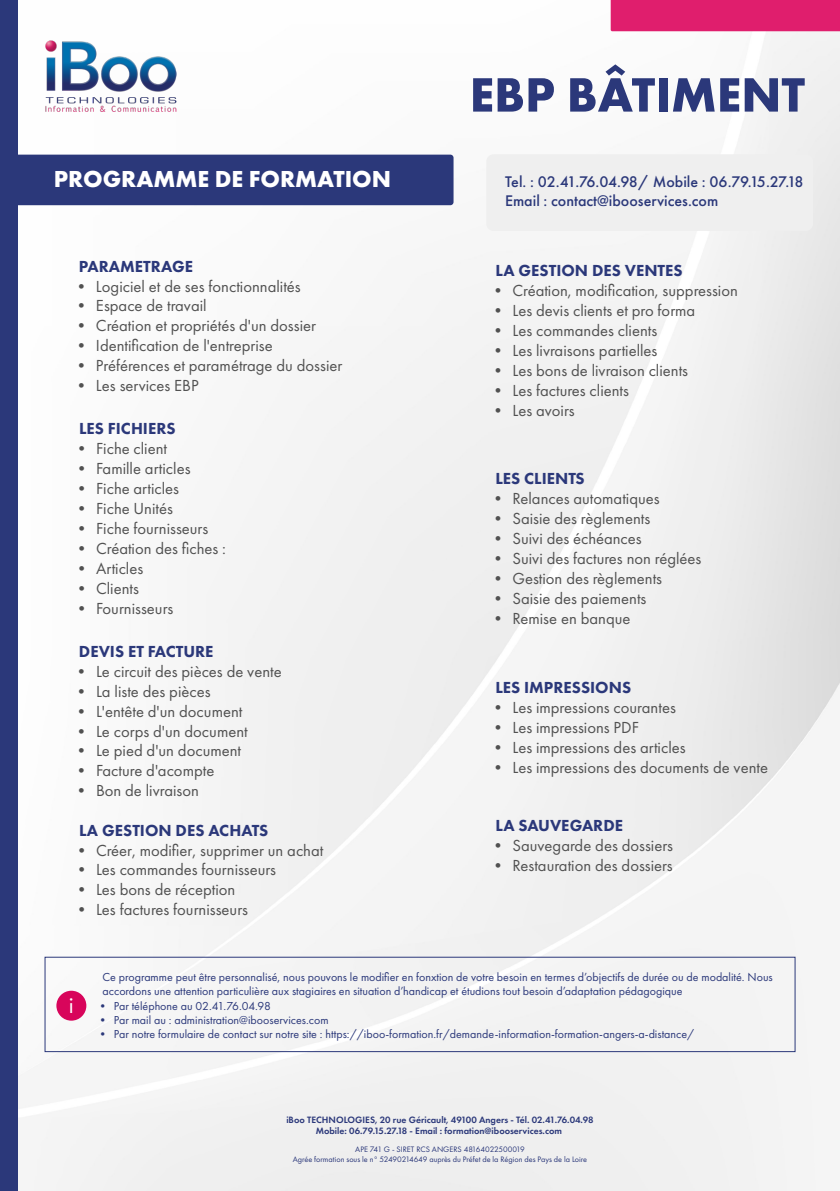
<style>
.page{position:relative;width:840px;height:1191px;background:#fff}
.page>*{position:absolute;margin:0;border:0;box-sizing:border-box;transform-origin:0 0}
.t1{font:700 50px "Futura PT";color:#2b387a}
.t2{font:700 24px "Futura PT";color:#fff}
.t3{font:23.8px "Futura PT";color:#fff}
.t4{font:16.6px "Futura PT";color:#515151}
.t5{font:800 16.6px "Futura PT";color:#2b387a}
.t6{font:500 16px/19.2px "Futura PT";color:#2b387a}
.t7{font:12px/14.4px "Futura PT";color:#2b387a}
.t8{font:600 9.6px/11.4px "Futura PT";color:#2b387a;text-align:center}
.t9{font:8.2px/9.8px "Futura PT";color:#2b387a;text-align:center}
</style>
<div class="page">
<img style="left:18px;top:31px;width:821px;height:1160px">
<div style="left:0;top:0;width:18px;height:1191px;background:#2b387a"></div>
<div style="left:18px;top:155px;width:435px;height:50px;background:#2b387a"></div>
<div style="left:610px;top:0;width:229px;height:31px;background:#e01e6d"></div>
<div style="left:44px;top:956px;width:751px;height:96px;border:1px solid #2b387a"></div>
<div style="left:56px;top:990px;width:30px;height:30px;background:#d8055b;border-radius:50%"></div>
<div style="left:486px;top:154px;width:326px;height:77px;background:#efefef;border-radius:7px"></div>
<img style="left:46px;top:40px;width:130px;height:71px">
<h2 class="t2" style="left:54px;top:163px;width:339px">PROGRAMME DE FORMATION</h2>
<p class="t5" style="left:79px;top:256px;width:116px">PARAMETRAGE</p>
<p class="t4" style="left:73px;top:276px;width:229px">• Logiciel et de ses fonctionnalités</p>
<p class="t4" style="left:73px;top:296px;width:135px">• Espace de travail</p>
<p class="t4" style="left:73px;top:316px;width:244px">• Création et propriétés d'un dossier</p>
<p class="t4" style="left:73px;top:336px;width:201px">• Identification de l'entreprise</p>
<p class="t4" style="left:73px;top:356px;width:270px">• Préférences et paramétrage du dossier</p>
<p class="t4" style="left:73px;top:376px;width:127px">• Les services EBP</p>
<p class="t5" style="left:79px;top:418px;width:98px">LES FICHIERS</p>
<p class="t4" style="left:73px;top:439px;width:95px">• Fiche client</p>
<p class="t4" style="left:73px;top:459px;width:119px">• Famille articles</p>
<p class="t4" style="left:73px;top:479px;width:107px">• Fiche articles</p>
<p class="t4" style="left:73px;top:498px;width:101px">• Fiche Unités</p>
<p class="t4" style="left:73px;top:518px;width:136px">• Fiche fournisseurs</p>
<p class="t4" style="left:73px;top:538px;width:154px">• Création des fiches :</p>
<p class="t4" style="left:73px;top:558px;width:71px">• Articles</p>
<p class="t4" style="left:73px;top:578px;width:67px">• Clients</p>
<p class="t4" style="left:73px;top:598px;width:101px">• Fournisseurs</p>
<p class="t5" style="left:79px;top:641px;width:136px">DEVIS ET FACTURE</p>
<p class="t4" style="left:73px;top:661px;width:210px">• Le circuit des pièces de vente</p>
<p class="t4" style="left:73px;top:681px;width:139px">• La liste des pièces</p>
<p class="t4" style="left:73px;top:701px;width:170px">• L'entête d'un document</p>
<p class="t4" style="left:73px;top:721px;width:176px">• Le corps d'un document</p>
<p class="t4" style="left:73px;top:741px;width:169px">• Le pied d'un document</p>
<p class="t4" style="left:73px;top:761px;width:142px">• Facture d'acompte</p>
<p class="t4" style="left:73px;top:781px;width:127px">• Bon de livraison</p>
<p class="t5" style="left:79px;top:819px;width:191px">LA GESTION DES ACHATS</p>
<p class="t4" style="left:73px;top:840px;width:251px">• Créer, modifier, supprimer un achat</p>
<p class="t4" style="left:73px;top:860px;width:204px">• Les commandes fournisseurs</p>
<p class="t4" style="left:73px;top:880px;width:163px">• Les bons de réception</p>
<p class="t4" style="left:73px;top:900px;width:176px">• Les factures fournisseurs</p>
<h1 class="t1" style="left:469px;top:63px;width:337px">EBP BÂTIMENT</h1>
<p class="t6" style="left:505px;top:172px;width:300px">Tel. : 02.41.76.04.98/ Mobile : 06.79.15.27.18<br>Email : contact@ibooservices.com</p>
<p class="t5" style="left:495px;top:260px;width:189px">LA GESTION DES VENTES</p>
<p class="t4" style="left:489px;top:281px;width:249px">• Création, modification, suppression</p>
<p class="t4" style="left:489px;top:301px;width:207px">• Les devis clients et pro forma</p>
<p class="t4" style="left:489px;top:321px;width:169px">• Les commandes clients</p>
<p class="t4" style="left:489px;top:341px;width:169px">• Les livraisons partielles</p>
<p class="t4" style="left:489px;top:361px;width:200px">• Les bons de livraison clients</p>
<p class="t4" style="left:489px;top:381px;width:141px">• Les factures clients</p>
<p class="t4" style="left:489px;top:400px;width:86px">• Les avoirs</p>
<p class="t5" style="left:495px;top:468px;width:91px">LES CLIENTS</p>
<p class="t4" style="left:489px;top:488px;width:171px">• Relances automatiques</p>
<p class="t4" style="left:489px;top:508px;width:162px">• Saisie des règlements</p>
<p class="t4" style="left:489px;top:528px;width:153px">• Suivi des échéances</p>
<p class="t4" style="left:489px;top:548px;width:213px">• Suivi des factures non réglées</p>
<p class="t4" style="left:489px;top:568px;width:174px">• Gestion des règlements</p>
<p class="t4" style="left:489px;top:588px;width:158px">• Saisie des paiements</p>
<p class="t4" style="left:489px;top:608px;width:142px">• Remise en banque</p>
<p class="t5" style="left:495px;top:677px;width:137px">LES IMPRESSIONS</p>
<p class="t4" style="left:489px;top:697px;width:187px">• Les impressions courantes</p>
<p class="t4" style="left:489px;top:717px;width:151px">• Les impressions PDF</p>
<p class="t4" style="left:489px;top:737px;width:197px">• Les impressions des articles</p>
<p class="t4" style="left:489px;top:757px;width:280px">• Les impressions des documents de vente</p>
<p class="t5" style="left:495px;top:815px;width:129px">LA SAUVEGARDE</p>
<p class="t4" style="left:489px;top:836px;width:184px">• Sauvegarde des dossiers</p>
<p class="t4" style="left:489px;top:855px;width:184px">• Restauration des dossiers</p>
<h3 class="t3" style="left:69px;top:990px;width:6px">i</h3>
<p class="t7" style="left:102px;top:969px;width:671px">Ce programme peut être personnalisé, nous pouvons le modifier en fonxtion de votre besoin en termes d’objectifs de durée ou de modalité. Nous accordons une attention particulière aux stagiaires en situation d’handicap et étudions tout besoin d’adaptation pédagogique</p>
<p class="t7" style="left:97px;top:998px;width:175px">• Par téléphone au 02.41.76.04.98</p>
<p class="t7" style="left:97px;top:1012px;width:233px">• Par mail au : administration@ibooservices.com</p>
<p class="t7" style="left:97px;top:1027px;width:598px">• Par notre formulaire de contact sur notre site : https://iboo-formation.fr/demande-information-formation-angers-a-distance/</p>
<p class="t8" style="left:286px;top:1113px;width:308px">iBoo TECHNOLOGIES, 20 rue Géricault, 49100 Angers - Tél. 02.41.76.04.98<br>Mobile: 06.79.15.27.18 - Email : formation@ibooservices.com</p>
<p class="t9" style="left:293px;top:1144px;width:295px">APE 741 G - SIRET RCS ANGERS 48164022500019<br>Agrée formation sous le n° 52490214649 auprès du Préfet de la Région des Pays de la Loire</p>
</div>
